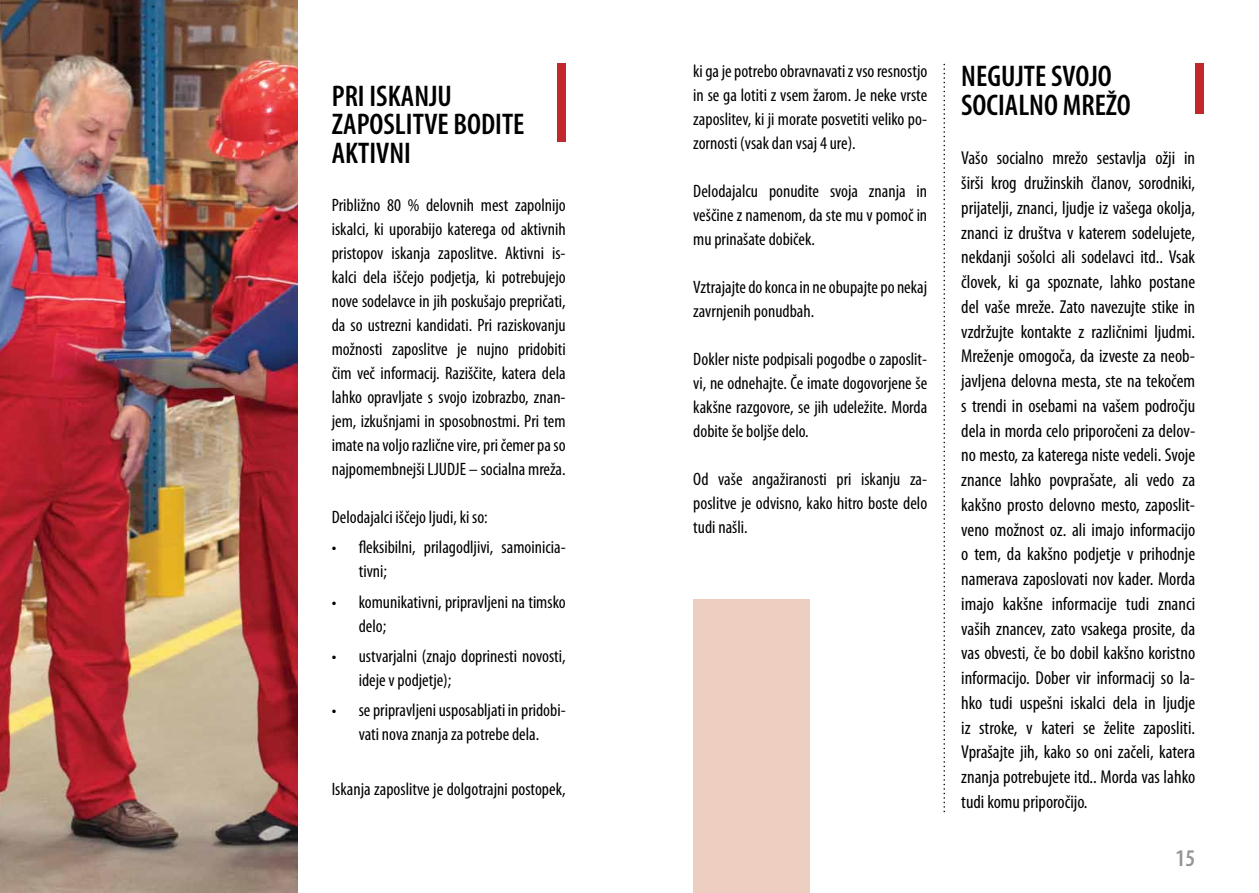
<style>
.page{position:relative;width:1259px;height:893px;background:#fff}
.page>*{position:absolute;margin:0;border:0;box-sizing:border-box;transform-origin:0 0}
.t1{font:600 condensed 30px/28.5px "Myriad Pro";color:#000}
.t2{font:600 condensed 24px "Myriad Pro";color:#939597}
.t3{font:condensed 18.75px/24.8px "Myriad Pro";color:#000;text-align:justify}
.t4{font:condensed 18px/24px "Myriad Pro";color:#000;text-align:justify}
</style>
<div class="page">
<img style="left:0;top:0;width:298px;height:893px">
<svg style="left:943px;top:64px;width:2px;height:748px"></svg>
<div style="left:557px;top:64px;width:9px;height:78px;background:#c1272d"></div>
<div style="left:693px;top:600px;width:117px;height:293px;background:#eecec1"></div>
<div style="left:1195px;top:64px;width:8px;height:50px;background:#c1272d"></div>
<h1 class="t1" style="left:332px;top:81px;width:194px">PRI ISKANJU<br>ZAPOSLITVE BODITE<br>AKTIVNI</h1>
<p class="t4" style="left:332px;top:193px;width:235px">Približno 80 % delovnih mest zapolnijo iskalci, ki uporabijo katerega od aktivnih pristopov iskanja zaposlitve. Aktivni is&shy;kalci dela iščejo podjetja, ki potrebujejo nove sodelavce in jih poskušajo prepričati, da so ustrezni kandidati. Pri raziskovanju možnosti zaposlitve je nujno pridobiti čim več informacij. Raziščite, katera dela lahko opravljate s svojo izobrazbo, znan&shy;jem, izkušnjami in sposobnostmi. Pri tem imate na voljo različne vire, pri čemer pa so najpomembnejši LJUDJE – socialna mreža.</p>
<p class="t4" style="left:332px;top:505px;width:158px">Delodajalci iščejo ljudi, ki so:</p>
<p class="t4" style="left:359px;top:535px;width:208px;text-indent:-27px">• fleksibilni, prilagodljivi, samoinicia&shy;tivni;</p>
<p class="t4" style="left:359px;top:589px;width:208px;text-indent:-27px">• komunikativni, pripravljeni na timsko delo;</p>
<p class="t4" style="left:359px;top:644px;width:208px;text-indent:-27px">• ustvarjalni (znajo doprinesti novosti, ideje v podjetje);</p>
<p class="t4" style="left:332px;top:698px;width:235px;text-align:center">• se pripravljeni usposabljati in pridobi&shy;vati nova znanja za potrebe dela.</p>
<p class="t4" style="left:332px;top:776px;width:235px">Iskanja zaposlitve je dolgotrajni postopek,</p>
<p class="t4" style="left:693px;top:59px;width:235px">ki ga je potrebo obravnavati z vso resnostjo in se ga lotiti z vsem žarom. Je neke vrste zaposlitev, ki ji morate posvetiti veliko po&shy;zornosti (vsak dan vsaj 4 ure).</p>
<p class="t4" style="left:693px;top:179px;width:235px">Delodajalcu ponudite svoja znanja in veščine z namenom, da ste mu v pomoč in mu prinašate dobiček.</p>
<p class="t4" style="left:693px;top:275px;width:235px">Vztrajajte do konca in ne obupajte po nekaj zavrnjenih ponudbah.</p>
<p class="t4" style="left:693px;top:347px;width:235px">Dokler niste podpisali pogodbe o zaposlit&shy;vi, ne odnehajte. Če imate dogovorjene še kakšne razgovore, se jih udeležite. Morda dobite še boljše delo.</p>
<p class="t4" style="left:693px;top:467px;width:235px">Od vaše angažiranosti pri iskanju za&shy;poslitve je odvisno, kako hitro boste delo tudi našli.</p>
<h1 class="t1" style="left:961px;top:62px;width:171px">NEGUJTE SVOJO<br>SOCIALNO MREŽO</h1>
<p class="t3" style="left:961px;top:145px;width:235px">Vašo socialno mrežo sestavlja ožji in širši krog družinskih članov, sorodniki, prijatelji, znanci, ljudje iz vašega okolja, znanci iz društva v katerem sodelujete, nekdanji sošolci ali sodelavci itd.. Vsak človek, ki ga spoznate, lahko postane del vaše mreže. Zato navezujte stike in vzdržujte kontakte z različnimi ljudmi.<br>Mreženje omogoča, da izveste za neob&shy;javljena delovna mesta, ste na tekočem s trendi in osebami na vašem področju dela in morda celo priporočeni za delov&shy;no mesto, za katerega niste vedeli. Svoje znance lahko povprašate, ali vedo za kakšno prosto delovno mesto, zaposlit&shy;veno možnost oz. ali imajo informacijo o tem, da kakšno podjetje v prihodnje namerava zaposlovati nov kader. Morda imajo kakšne informacije tudi znanci vaših znancev, zato vsakega prosite, da vas obvesti, če bo dobil kakšno koristno informacijo. Dober vir informacij so la&shy;hko tudi uspešni iskalci dela in ljudje iz stroke, v kateri se želite zaposliti.<br>Vprašajte jih, kako so oni začeli, katera znanja potrebujete itd.. Morda vas lahko tudi komu priporočijo.</p>
<h2 class="t2" style="left:1175px;top:844px;width:21px">15</h2>
</div>
